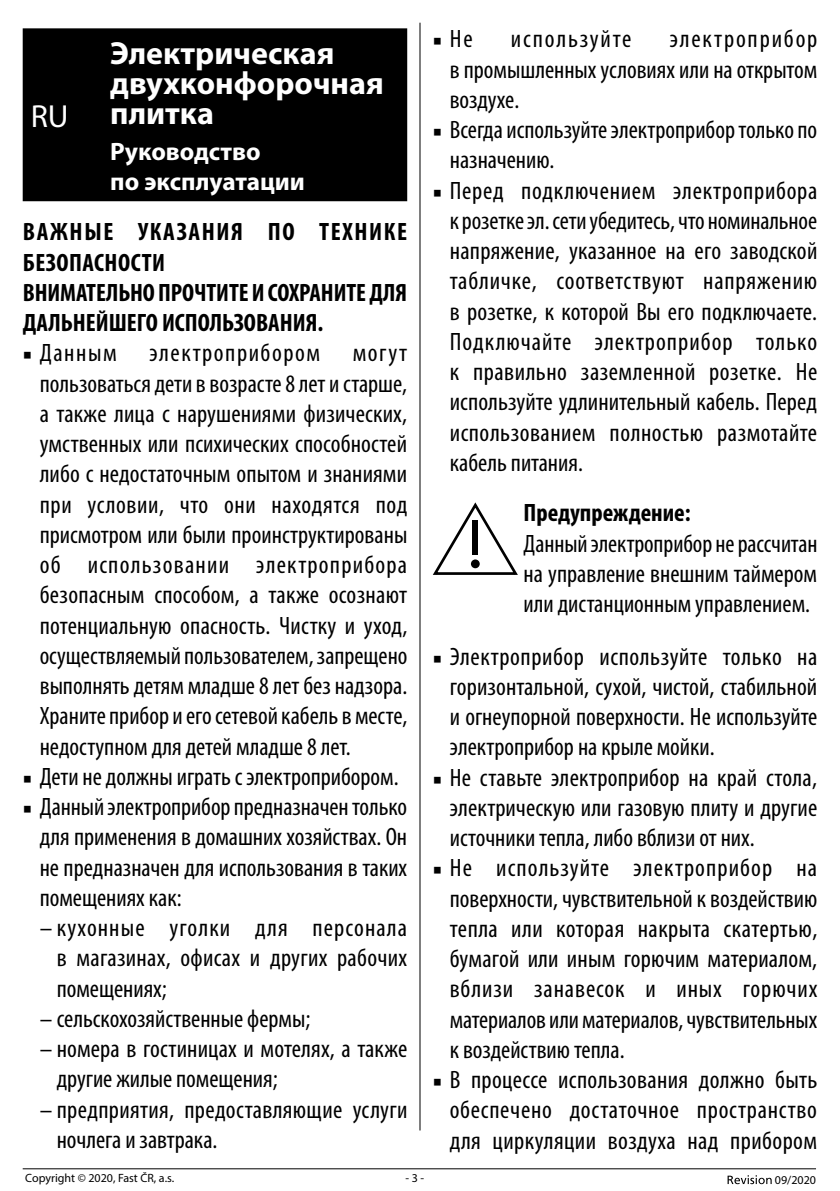
<style>
.page{position:relative;width:840px;height:1191px;background:#fff}
.page>*{position:absolute;margin:0;border:0;box-sizing:border-box;transform-origin:0 0}
.t1{font:700 32px/30px "Myriad Pro";color:#fff}
.t2{font:32px "Myriad Pro";color:#fff}
.t3{font:condensed 25.2px/30.2px "Myriad Pro";color:#000;text-align:justify}
.t4{font:700 condensed 25.2px/30.2px "Myriad Pro";color:#000}
.t5{font:700 25.2px/30.2px "Myriad Pro";color:#fff}
.t6{font:condensed 25.2px "Myriad Pro";letter-spacing:.06em;color:#000}
.t7{font:condensed 25.2px "Myriad Pro";letter-spacing:.075em;color:#000}
.t8{font:12px "Myriad Pro";color:#000}
.s1{font-family:"Minion Pro";font-stretch:normal;font-size:23px}
.s2{font-stretch:normal}
</style>
<div class="page">
<hr style="left:23px;top:1168px;width:792px;height:1px;background:#000">
<svg style="left:727px;top:1175px;width:44px;height:9px"></svg>
<div style="left:23px;top:28px;width:384px;height:173px;background:#000"></div>
<svg style="left:432px;top:502px;width:85px;height:73px"></svg>
<div style="left:472px;top:520px;width:6px;height:35px;background:#000"></div>
<div style="left:470px;top:559px;width:9px;height:9px;background:#000;border-radius:50%"></div>
<hr style="left:419px;top:23px;width:1px;height:1107px;background:#000">
<p class="t1" style="left:110px;top:37px;width:275px">Электрическая двухконфорочная плитка</p>
<p class="t5" style="left:110px;top:135px;width:196px">Руководство<br>по эксплуатации</p>
<p class="t4" style="left:23px;top:216px;width:385px">ВАЖНЫЕ УКАЗАНИЯ ПО ТЕХНИКЕ<br>БЕЗОПАСНОСТИ<br>ВНИМАТЕЛЬНО ПРОЧТИТЕ И СОХРАНИТЕ ДЛЯ<br>ДАЛЬНЕЙШЕГО ИСПОЛЬЗОВАНИЯ.</p>
<p class="t3" style="left:23px;top:337px;width:95px"><span class="s1">■</span> Данным</p>
<p class="t6" style="left:149px;top:338px;width:172px">электроприбором</p>
<p class="t2" style="left:31px;top:96px;width:39px">RU</p>
<p class="t3" style="left:40px;top:337px;width:369px;text-indent:313px">могут пользоваться дети в возрасте 8 лет и старше, а также лица с нарушениями физических, умственных или психических способностей либо с недостаточным опытом и знаниями при условии, что они находятся под присмотром или были проинструктированы об использовании электроприбора безопасным способом, а также осознают потенциальную опасность. Чистку и уход, осуществляемый пользователем, запрещено выполнять детям младше 8 лет без надзора.<br>Храните прибор и его сетевой кабель в месте, недоступном для детей младше 8 лет.</p>
<p class="t3" style="left:23px;top:761px;width:377px"><span class="s1">■</span> Дети не должны играть с электроприбором.</p>
<p class="t3" style="left:40px;top:791px;width:369px;text-indent:-17px"><span class="s1">■</span> Данный электроприбор предназначен только для применения в домашних хозяйствах. Он не предназначен для использования в таких помещениях как:</p>
<p class="t3" style="left:57px;top:912px;width:351px;text-indent:-17px"><span class="s2">–</span> кухонные уголки для персонала в магазинах, офисах и других рабочих помещениях;</p>
<p class="t3" style="left:40px;top:1003px;width:272px"><span class="s2">–</span> сельскохозяйственные фермы;</p>
<p class="t3" style="left:57px;top:1033px;width:352px;text-indent:-17px"><span class="s2">–</span> номера в гостиницах и мотелях, а также другие жилые помещения;</p>
<p class="t3" style="left:57px;top:1093px;width:352px;text-indent:-17px"><span class="s2">–</span> предприятия, предоставляющие услуги ночлега и завтрака.</p>
<p class="t3" style="left:449px;top:24px;width:369px;text-indent:220px">электроприбор в промышленных условиях или на открытом воздухе.</p>
<p class="t3" style="left:449px;top:114px;width:369px;text-indent:-17px"><span class="s1">■</span> Всегда используйте электроприбор только по назначению.</p>
<p class="t3" style="left:449px;top:175px;width:369px;text-indent:-17px"><span class="s1">■</span> Перед подключением электроприбора к розетке эл. сети убедитесь, что номинальное напряжение, указанное на его заводской табличке, соответствуют напряжению в розетке, к которой Вы его подключаете.<br>Подключайте электроприбор только к правильно заземленной розетке. Не используйте удлинительный кабель. Перед использованием полностью размотайте кабель питания.</p>
<p class="t4" style="left:523px;top:497px;width:168px">Предупреждение:</p>
<p class="t3" style="left:523px;top:528px;width:295px">Данный электроприбор не рассчитан на управление внешним таймером или дистанционным управлением.</p>
<p class="t3" style="left:449px;top:641px;width:369px;text-indent:-17px"><span class="s1">■</span> Электроприбор используйте только на горизонтальной, сухой, чистой, стабильной и огнеупорной поверхности. Не используйте электроприбор на крыле мойки.</p>
<p class="t3" style="left:449px;top:762px;width:369px;text-indent:-17px"><span class="s1">■</span> Не ставьте электроприбор на край стола, электрическую или газовую плиту и другие источники тепла, либо вблизи от них.</p>
<p class="t3" style="left:449px;top:852px;width:369px;text-indent:-17px"><span class="s1">■</span> Не используйте электроприбор на поверхности, чувствительной к воздействию тепла или которая накрыта скатертью, бумагой или иным горючим материалом, вблизи занавесок и иных горючих материалов или материалов, чувствительных к воздействию тепла.</p>
<p class="t3" style="left:449px;top:1064px;width:369px;text-indent:-17px"><span class="s1">■</span> В процессе использования должно быть обеспечено достаточное пространство для циркуляции воздуха над прибором</p>
<p class="t3" style="left:432px;top:24px;width:41px"><span class="s1">■</span> Не</p>
<p class="t7" style="left:510px;top:24px;width:122px">используйте</p>
<p class="t8" style="left:25px;top:1170px;width:150px">Copyright © 2020, Fast ČR, a.s.</p>
<p class="t8" style="left:405px;top:1170px;width:20px">- 3 -</p>
<p class="t8" style="left:774px;top:1172px;width:43px">09/2020</p>
</div>
